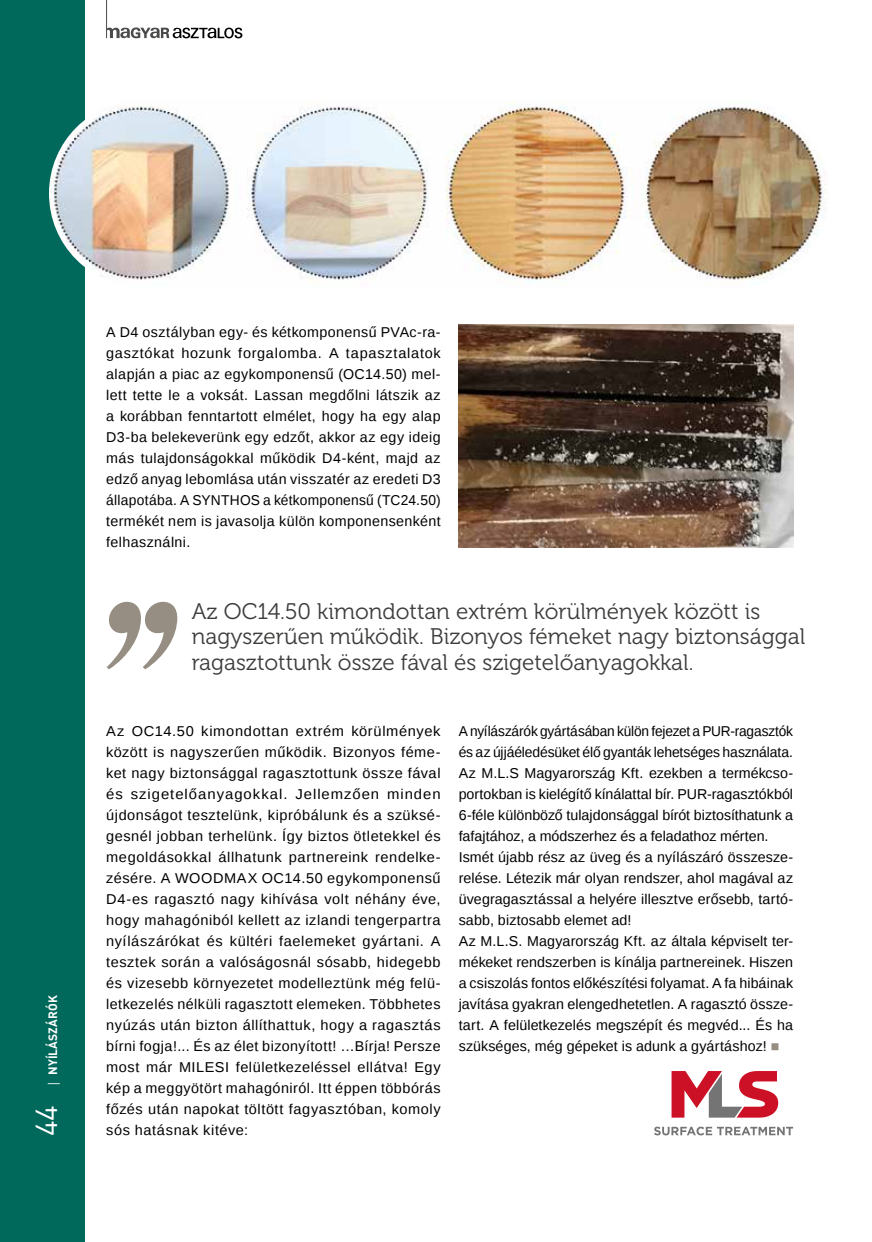
<style>
.page{position:relative;width:872px;height:1242px;background:#fff}
.page>*{position:absolute;margin:0;border:0;box-sizing:border-box;transform-origin:0 0}
.t1{font:30px "DIN Pro";color:#fff}
.t2{font:22.5px/25.5px "Museo 300";color:#3c3c3b}
.t3{font:14.25px/21px "Liberation Sans";letter-spacing:.005em;color:#000;text-align:justify}
.t4{font:14.25px/21px "Liberation Sans";letter-spacing:.005em;color:#000;scale:.96 1}
.t5{font:700 12px "DIN Pro";letter-spacing:.01em;color:#fff}
.s1{font-family:"Open Sans";font-weight:400}
.s2{color:#968e82}
</style>
<div class="page">
<div style="left:0;top:0;width:85px;height:1242px;background:#00695b"></div>
<svg style="left:107px;top:27px;width:135px;height:11px"></svg>
<hr style="left:106px;top:0;width:1px;height:38px;background:#4a4a49">
<svg style="left:671px;top:1071px;width:107px;height:46px"></svg>
<svg style="left:654px;top:1126px;width:139px;height:9px"></svg>
<img style="left:49px;top:100px;width:780px;height:187px;border-radius:94px">
<img style="left:458px;top:324px;width:335px;height:223px">
<svg style="left:107px;top:602px;width:70px;height:67px"></svg>
<p class="t5" style="left:45px;top:1087px;width:94px;rotate:-90deg"><span class="s1">|</span> NYÍLÁSZÁRÓK</p>
<h1 class="t1" style="left:26px;top:1136px;width:33px;rotate:-90deg">44</h1>
<p class="t3" style="left:106px;top:322px;width:336px">A D4 osztályban egy- és kétkomponensű PVAc-ra&shy;gasztókat hozunk forgalomba. A tapasztalatok alapján a piac az egykomponensű (OC14.50) mel&shy;lett tette le a voksát. Lassan megdőlni látszik az a korábban fenntartott elmélet, hogy ha egy alap D3-ba belekeverünk egy edzőt, akkor az egy ideig más tulajdonságokkal működik D4-ként, majd az edző anyag lebomlása után visszatér az eredeti D3 állapotába. A SYNTHOS a kétkomponensű (TC24.50) termékét nem is javasolja külön komponensenként felhasználni.</p>
<h2 class="t2" style="left:192px;top:598px;width:615px">Az OC14.50 kimondottan extrém körülmények között is nagyszerűen működik. Bizonyos fémeket nagy biztonsággal ragasztottunk össze fával és szigetelőanyagokkal.</h2>
<p class="t3" style="left:106px;top:721px;width:336px">Az OC14.50 kimondottan extrém körülmények között is nagyszerűen működik. Bizonyos féme&shy;ket nagy biztonsággal ragasztottunk össze fával és szigetelőanyagokkal. Jellemzően minden újdonságot tesztelünk, kipróbálunk és a szüksé&shy;gesnél jobban terhelünk. Így biztos ötletekkel és megoldásokkal állhatunk partnereink rendelke&shy;zésére. A WOODMAX OC14.50 egykomponensű D4-es ragasztó nagy kihívása volt néhány éve, hogy mahagóniból kellett az izlandi tengerpartra nyílászárókat és kültéri faelemeket gyártani. A tesztek során a valóságosnál sósabb, hidegebb és vizesebb környezetet modelleztünk még felü&shy;letkezelés nélküli ragasztott elemeken. Többhetes nyúzás után bizton állíthattuk, hogy a ragasztás bírni fogja!... És az élet bizonyított! …Bírja! Persze most már MILESI felületkezeléssel ellátva! Egy kép a meggyötört mahagóniról. Itt éppen többórás főzés után napokat töltött fagyasztóban, komoly sós hatásnak kitéve:</p>
<p class="t4" style="left:458px;top:721px;width:350px">A nyílászárók gyártásában külön fejezet a PUR-ragasztók és az újjáéledésüket élő gyanták lehetséges használata.<br>Az M.L.S Magyarország Kft. ezekben a termékcso&shy;portokban is kielégítő kínálattal bír. PUR-ragasztókból 6-féle különböző tulajdonsággal bírót biztosíthatunk a fafajtához, a módszerhez és a feladathoz mérten.<br>Ismét újabb rész az üveg és a nyílászáró összesze&shy;relése. Létezik már olyan rendszer, ahol magával az üvegragasztással a helyére illesztve erősebb, tartó&shy;sabb, biztosabb elemet ad!<br>Az M.L.S. Magyarország Kft. az általa képviselt ter&shy;mékeket rendszerben is kínálja partnereinek. Hiszen a csiszolás fontos előkészítési folyamat. A fa hibáinak javítása gyakran elengedhetetlen. A ragasztó össze&shy;tart. A felületkezelés megszépít és megvéd... És ha szükséges, még gépeket is adunk a gyártáshoz! <span class="s2">■</span></p>
</div>
